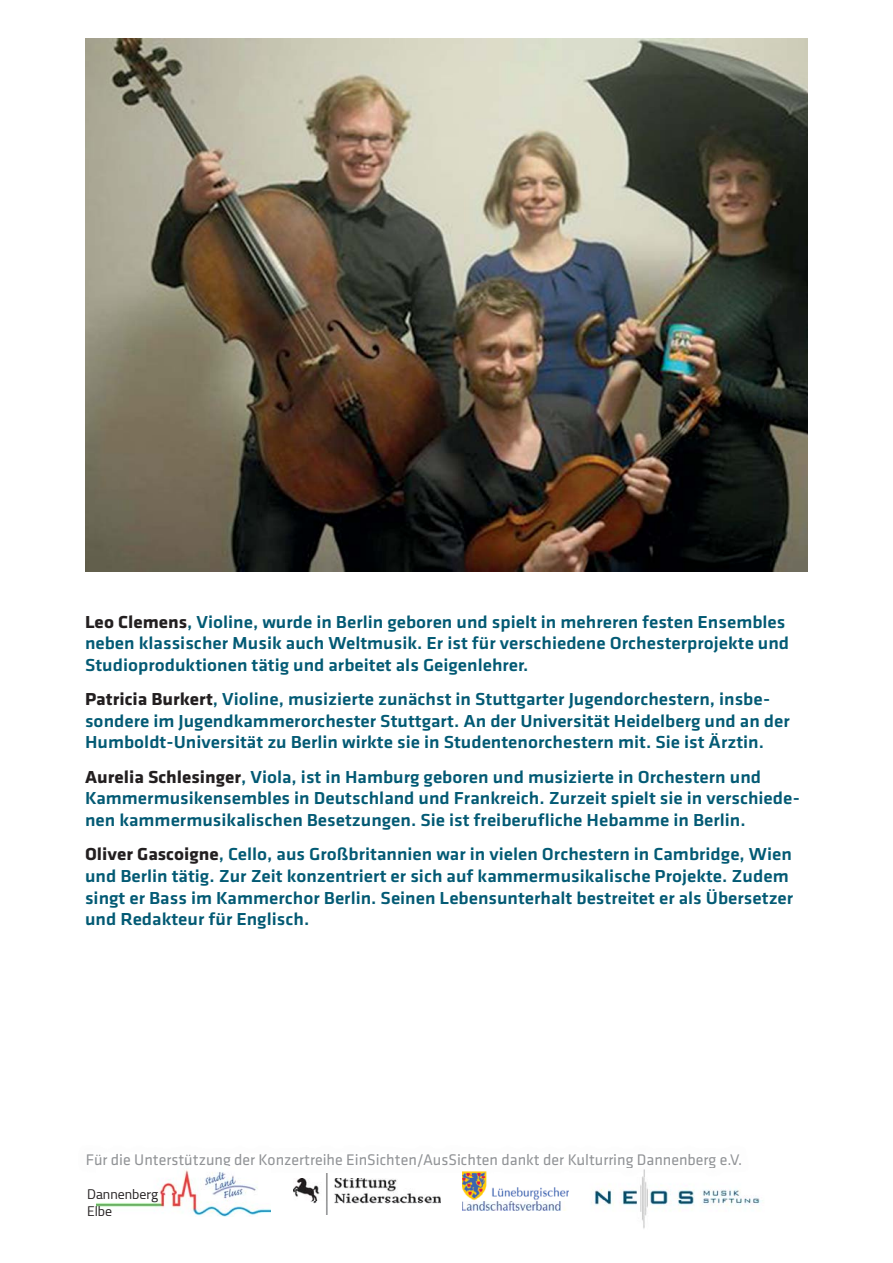
<style>
.page{position:relative;width:893px;height:1263px;background:#fff}
.page>*{position:absolute;margin:0;border:0;box-sizing:border-box;transform-origin:0 0}
.t1{font:500 18px/21.6px "Klavika Basic";color:#035a74;scale:1.07 1}
.t2{font:15.9px "Klavika Basic";color:#919396}
.t3{font:13.8px/16.6px "Titillium";color:#231f20}
.s1{font-weight:700;color:#231f20}
</style>
<div class="page">
<img style="left:85px;top:38px;width:723px;height:534px">
<img style="left:591px;top:1177px;width:172px;height:52px">
<img style="left:642px;top:1169px;width:3px;height:8px">
<img style="left:462px;top:1171px;width:106px;height:39px">
<img style="left:294px;top:1173px;width:147px;height:41px">
<img style="left:97px;top:1170px;width:173px;height:47px">
<p class="t1" style="left:85px;top:612px;width:660px"><span class="s1">Leo Clemens</span>, Violine, wurde in Berlin geboren und spielt in mehreren festen Ensembles neben klassischer Musik auch Weltmusik. Er ist für verschiedene Orchesterprojekte und<br>Studioproduktionen tätig und arbeitet als Geigenlehrer.</p>
<p class="t1" style="left:85px;top:690px;width:660px"><span class="s1">Patricia Burkert</span>, Violine, musizierte zunächst in Stuttgarter Jugendorchestern, insbe&shy;sondere im Jugendkammerorchester Stuttgart. An der Universität Heidelberg und an der<br>Humboldt-Universität zu Berlin wirkte sie in Studentenorchestern mit. Sie ist Ärztin.</p>
<p class="t1" style="left:85px;top:767px;width:670px"><span class="s1">Aurelia Schlesinger</span>, Viola, ist in Hamburg geboren und musizierte in Orchestern und<br>Kammermusikensembles in Deutschland und Frankreich. Zurzeit spielt sie in verschiede&shy;nen kammermusikalischen Besetzungen. Sie ist freiberufliche Hebamme in Berlin.</p>
<p class="t1" style="left:85px;top:845px;width:663px"><span class="s1">Oliver Gascoigne</span>, Cello, aus Großbritannien war in vielen Orchestern in Cambridge, Wien und Berlin tätig. Zur Zeit konzentriert er sich auf kammermusikalische Projekte. Zudem singt er Bass im Kammerchor Berlin. Seinen Lebensunterhalt bestreitet er als Übersetzer und Redakteur für Englisch.</p>
<p class="t2" style="left:86px;top:1153px;width:658px">Für die Unterstützung der Konzertreihe EinSichten/AusSichten dankt der Kulturring Dannenberg e.V.</p>
<p class="t3" style="left:87px;top:1186px;width:73px">Dannenberg<br>Elbe</p>
</div>
